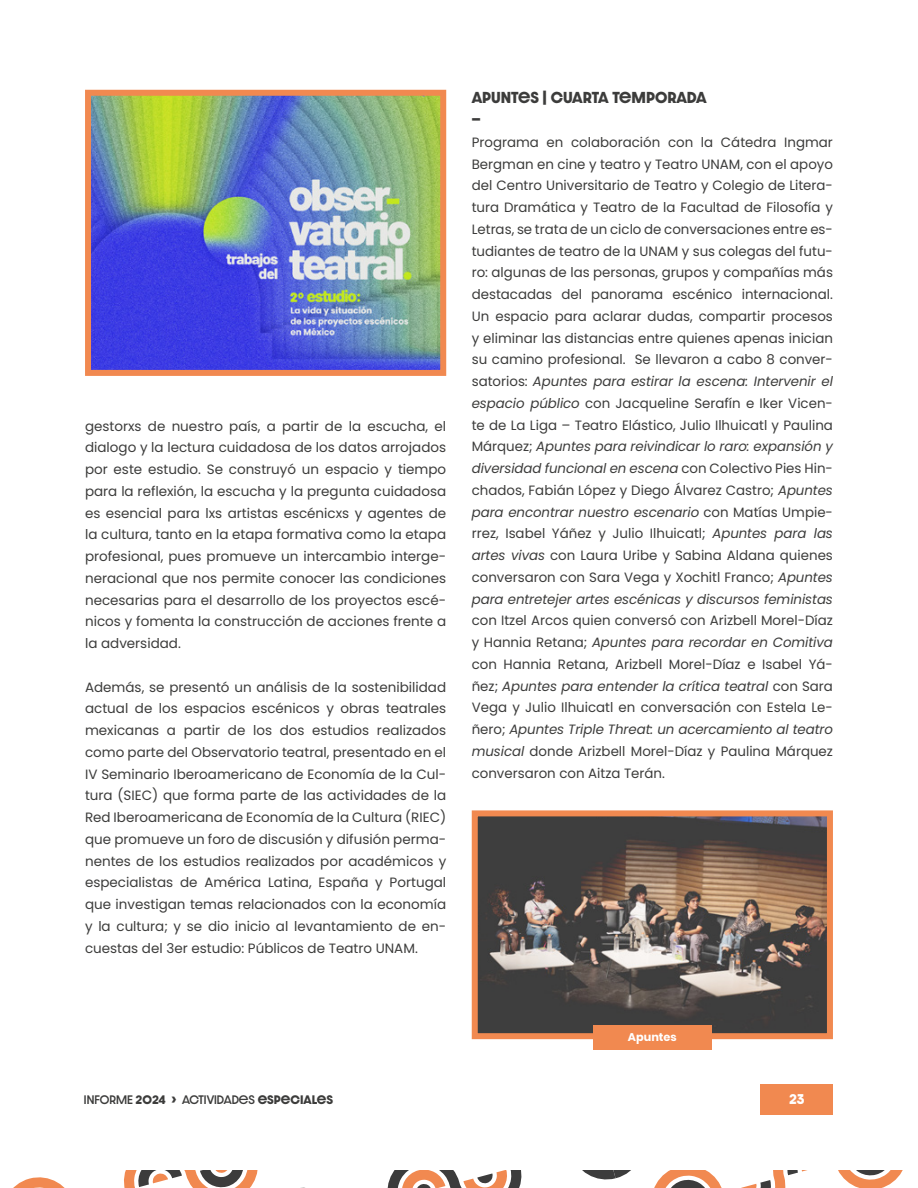
<style>
.page{position:relative;width:918px;height:1188px;background:#fff}
.page>*{position:absolute;margin:0;border:0;box-sizing:border-box;transform-origin:0 0}
.t1{font:13.5px/21.8px "Poppins";color:#3c3c3b;text-align:justify}
.t2{font:700 13.5px/21.9px "Dazzle Unicase";color:#3c3c3b}
.t3{font:700 12px "Dazzle Unicase";color:#fff}
.t4{font:700 11.25px "Poppins";color:#fff}
.t5{font:500 10.5px "Dazzle Unicase";color:#3c3c3b}
.s1{font-style:italic}
.s2{font-weight:700}
</style>
<div class="page">
<svg style="left:13px;top:1170px;width:890px;height:18px"></svg>
<div style="left:761px;top:1084px;width:72px;height:30px;background:#f18950"></div>
<img style="left:479px;top:817px;width:347px;height:215px">
<div style="left:472px;top:810px;width:361px;height:229px;border:6px solid #f18950"></div>
<img style="left:92px;top:97px;width:347px;height:272px">
<div style="left:85px;top:90px;width:361px;height:286px;border:6px solid #f18950"></div>
<div style="left:593px;top:1025px;width:119px;height:25px;background:#f18950"></div>
<p class="t1" style="left:85px;top:415px;width:363px">gestorxs de nuestro país, a partir de la escucha, el dialogo y la lectura cuidadosa de los datos arrojados por este estudio. Se construyó un espacio y tiempo para la reflexión, la escucha y la pregunta cuidadosa es esencial para lxs artistas escénicxs y agentes de la cultura, tanto en la etapa formativa como la etapa profesional, pues promueve un intercambio interge&shy;neracional que nos permite conocer las condiciones necesarias para el desarrollo de los proyectos escé&shy;nicos y fomenta la construcción de acciones frente a la adversidad.</p>
<p class="t1" style="left:85px;top:676px;width:363px">Además, se presentó un análisis de la sostenibilidad actual de los espacios escénicos y obras teatrales mexicanas a partir de los dos estudios realizados como parte del Observatorio teatral, presentado en el IV Seminario Iberoamericano de Economía de la Cul&shy;tura (SIEC) que forma parte de las actividades de la Red Iberoamericana de Economía de la Cultura (RIEC) que promueve un foro de discusión y difusión perma&shy;nentes de los estudios realizados por académicos y especialistas de América Latina, España y Portugal que investigan temas relacionados con la economía y la cultura; y se dio inicio al levantamiento de en&shy;cuestas del 3er estudio: Públicos de Teatro UNAM.</p>
<p class="t2" style="left:472px;top:87px;width:236px">APUNTES | CUARTA TEMPORADA —</p>
<p class="t1" style="left:472px;top:131px;width:363px">Programa en colaboración con la Cátedra Ingmar Bergman en cine y teatro y Teatro UNAM, con el apoyo del Centro Universitario de Teatro y Colegio de Litera&shy;tura Dramática y Teatro de la Facultad de Filosofía y Letras, se trata de un ciclo de conversaciones entre es&shy;tudiantes de teatro de la UNAM y sus colegas del futu&shy;ro: algunas de las personas, grupos y compañías más destacadas del panorama escénico internacional.<br>Un espacio para aclarar dudas, compartir procesos y eliminar las distancias entre quienes apenas inician su camino profesional. Se llevaron a cabo 8 conver&shy;satorios: <span class="s1">Apuntes para estirar la escena: Intervenir el espacio público</span> con Jacqueline Serafín e Iker Vicen&shy;te de La Liga – Teatro Elástico, Julio Ilhuicatl y Paulina Márquez; <span class="s1">Apuntes para reivindicar lo raro: expansión y diversidad funcional en escena</span> con Colectivo Pies Hin&shy;chados, Fabián López y Diego Álvarez Castro; <span class="s1">Apuntes para encontrar nuestro escenario</span> con Matías Umpie&shy;rrez, Isabel Yáñez y Julio Ilhuicatl; <span class="s1">Apuntes para las artes vivas</span> con Laura Uribe y Sabina Aldana quienes conversaron con Sara Vega y Xochitl Franco; <span class="s1">Apuntes para entretejer artes escénicas y discursos feministas</span></p>
<p class="t1" style="left:472px;top:610px;width:363px">con Itzel Arcos quien conversó con Arizbell Morel-Díaz y Hannia Retana; <span class="s1">Apuntes para recordar en Comitiva </span>con Hannia Retana, Arizbell Morel-Díaz e Isabel Yá&shy;ñez; <span class="s1">Apuntes para entender la crítica teatral</span> con Sara Vega y Julio Ilhuicatl en conversación con Estela Le&shy;ñero; <span class="s1">Apuntes Triple Threat: un acercamiento al teatro musical</span> donde Arizbell Morel-Díaz y Paulina Márquez conversaron con Aitza Terán.</p>
<p class="t4" style="left:628px;top:1031px;width:50px">Apuntes</p>
<p class="t5" style="left:84px;top:1092px;width:250px">INFORME <span class="s2">2024 ›</span> ACTIVIDADeS <span class="s2">ESPECIALES</span></p>
<p class="t3" style="left:789px;top:1090px;width:17px">23</p>
</div>
